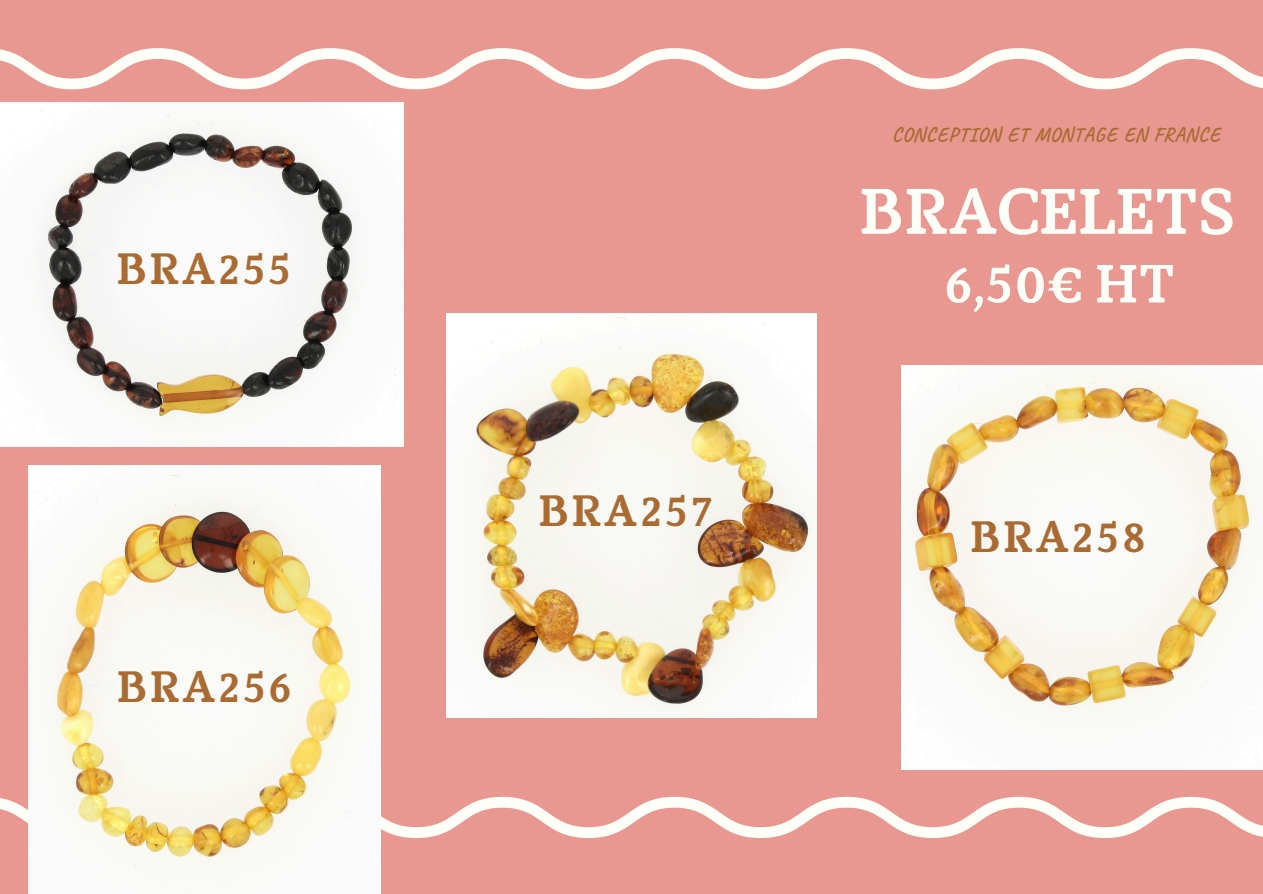
<style>
.page{position:relative;width:1263px;height:894px;background:#fff}
.page>*{position:absolute;margin:0;border:0;box-sizing:border-box;transform-origin:0 0}
.t1{font:700 64.05px "Marta";color:#fffff9}
.t2{font:700 53.55px "Marta";color:#fffff9}
.t3{font:700 43.8px "Marta";letter-spacing:.05em;color:#aa6b33}
.t4{font:700 19.8px "Caveat";letter-spacing:.05em;color:#aa6b33}
</style>
<div class="page">
<div style="left:0;top:0;width:1263px;height:893px;background:#e89890"></div>
<svg style="left:0;top:48px;width:1263px;height:41px"></svg>
<svg style="left:0;top:796px;width:1263px;height:41px"></svg>
<img style="left:0;top:102px;width:404px;height:344px">
<img style="left:446px;top:313px;width:371px;height:404px">
<img style="left:902px;top:365px;width:361px;height:404px">
<img style="left:28px;top:465px;width:352px;height:428px">
<p class="t3" style="left:117px;top:250px;width:176px">BRA255</p>
<h2 class="t3" style="left:117px;top:668px;width:177px">BRA256</h2>
<h1 class="t3" style="left:539px;top:492px;width:175px">BRA257</h1>
<h2 class="t4" style="left:892px;top:122px;width:330px">CONCEPTION ET MONTAGE EN FRANCE</h2>
<p class="t1" style="left:859px;top:186px;width:378px">BRACELETS</p>
<p class="t2" style="left:944px;top:262px;width:232px">6,50€ HT</p>
<p class="t3" style="left:970px;top:518px;width:178px">BRA258</p>
</div>
